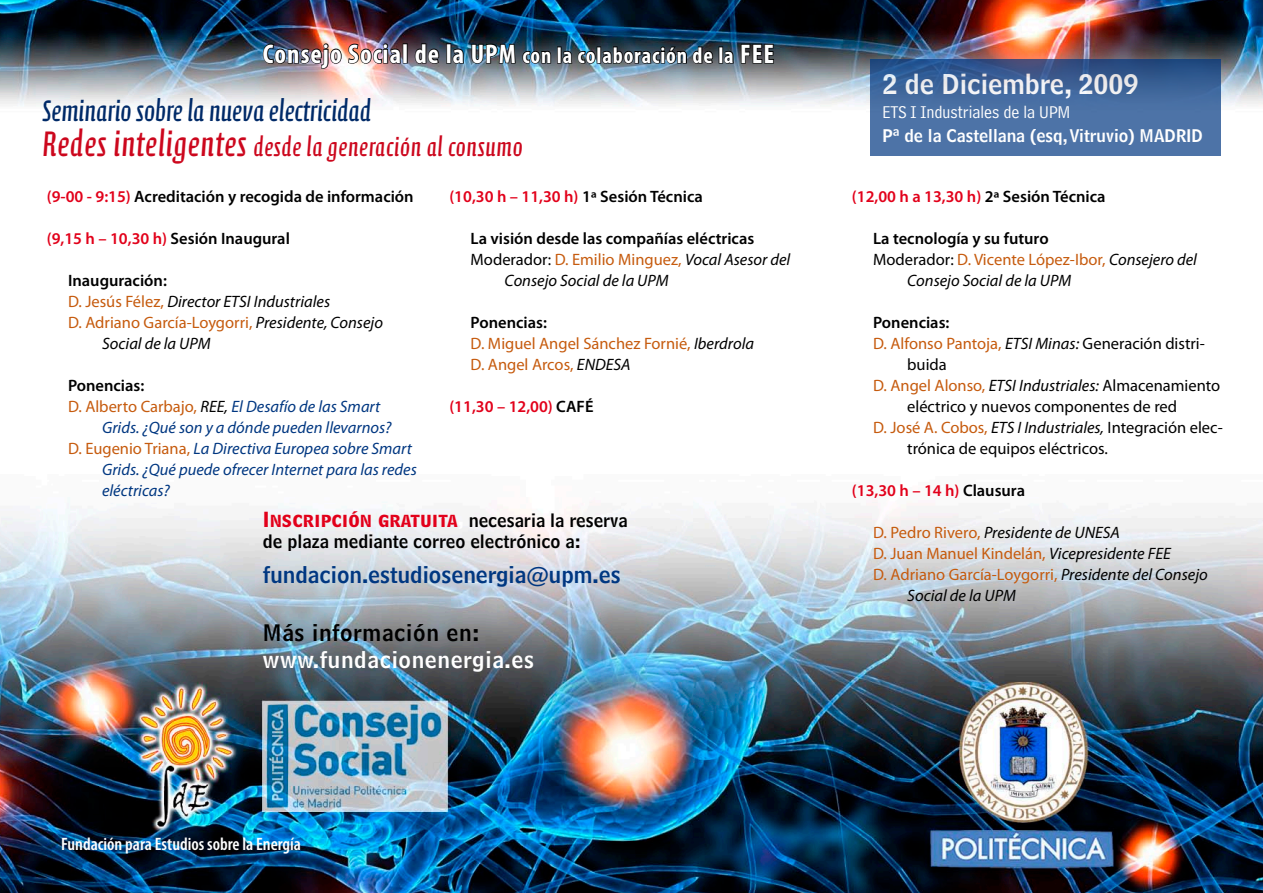
<style>
.page{position:relative;width:1263px;height:893px;background:#fff}
.page>*{position:absolute;margin:0;border:0;box-sizing:border-box;transform-origin:0 0}
.t1{font:30px "Calcite Pro";color:#002a68}
.t2{font:700 condensed 27px "Myriad Pro";letter-spacing:.04em;color:#fff}
.t3{font:27px "Calcite Pro";letter-spacing:.025em;color:#cc071d}
.t4{font:27px "Bell Centennial Name And Number";color:#fff}
.t5{font:22.5px "Bell Centennial Name And Number";color:#003781}
.t6{font:22.5px "Bell Centennial Name And Number";letter-spacing:.03em;color:#fff}
.t7{font:22.5px "Bell Centennial Name And Number";letter-spacing:.03em;color:#000}
.t8{font:18px "Bell Centennial Bold Listing Alt";color:#e2001a}
.t9{font:600 condensed 18px "Myriad Pro";color:#fff}
.t10{font:18px "Bell Centennial Name And Number";color:#000}
.t11{font:18px "Bell Centennial Address";color:#fff}
.t12{font:17.25px "Bell Centennial Name And Number";color:#fff}
.t13{font:16.5px/21px "Myriad Pro";color:#c65b0e}
.t14{font:italic 16.5px "Myriad Pro";color:#000}
.t15{font:italic 16.5px "Myriad Pro";color:#003781}
.t16{font:600 16.5px "Myriad Pro";color:#000}
.t17{font:600 16.5px "Myriad Pro";color:#e2001a}
.t18{font:16.5px "Myriad Pro";color:#000}
.s1{font-size:22.5px}
.s2{font-size:36px}
.s3{color:#e2001a}
.s4{font-style:normal;color:#c65b0e}
.s5{font-style:italic;color:#000}
.s6{color:#000}
.s7{font-weight:600;color:#000}
.s8{color:#fff}
.s9{font-family:"Bell Centennial Name And Number";color:#000}
.s10{font-style:normal}
</style>
<div class="page">
<img style="left:0;top:497px;width:1263px;height:396px">
<img style="left:0;top:0;width:1263px;height:121px">
<img style="left:262px;top:40px;width:140px;height:40px">
<div style="left:403px;top:43px;width:5px;height:21px;border:2px solid #000"></div>
<svg style="left:414px;top:37px;width:26px;height:27px"></svg>
<div style="left:446px;top:43px;width:5px;height:21px;border:2px solid #000"></div>
<svg style="left:452px;top:40px;width:13px;height:24px"></svg>
<img style="left:471px;top:43px;width:81px;height:39px">
<div style="left:557px;top:46px;width:4px;height:18px;border:2px solid #000"></div>
<img style="left:562px;top:36px;width:152px;height:49px">
<div style="left:719px;top:46px;width:4px;height:18px;border:2px solid #000"></div>
<svg style="left:723px;top:41px;width:52px;height:23px"></svg>
<svg style="left:870px;top:60px;width:350px;height:96px;fill:#4b71a5"></svg>
<h2 class="t2" style="left:263px;top:37px;width:513px">Consejo Social de la UPM <span class="s1">con la colaboración de la</span> FEE</h2>
<h1 class="t1" style="left:43px;top:94px;width:330px">Seminario sobre la nueva electricidad</h1>
<h2 class="t3" style="left:43px;top:131px;width:482px"><span class="s2">Redes inteligentes</span> desde la generación al consumo</h2>
<p class="t16" style="left:47px;top:185px;width:368px"><span class="s3">(9-00 - 9:15)</span> Acreditación y recogida de información</p>
<p class="t16" style="left:47px;top:227px;width:245px"><span class="s3">(9,15 h – 10,30 h)</span> Sesión Inaugural</p>
<p class="t16" style="left:68px;top:269px;width:100px">Inauguración:</p>
<p class="t14" style="left:68px;top:291px;width:264px"><span class="s4">D. Jesús Félez,</span> Director ETSI Industriales</p>
<p class="t13" style="left:68px;top:311px;width:316px">D. Adriano García-Loygorri, <span class="s5">Presidente, Consejo</span></p>
<p class="t14" style="left:102px;top:333px;width:110px">Social de la UPM</p>
<p class="t16" style="left:68px;top:374px;width:78px">Ponencias:</p>
<p class="t15" style="left:68px;top:396px;width:314px"><span class="s4">D. Alberto Carbajo,</span> <span class="s6">REE,</span> El Desafío de las Smart</p>
<p class="t15" style="left:102px;top:417px;width:291px">Grids. ¿Qué son y a dónde pueden llevarnos?</p>
<p class="t15" style="left:68px;top:438px;width:345px"><span class="s4">D. Eugenio Triana,</span> La Directiva Europea sobre Smart</p>
<p class="t15" style="left:102px;top:459px;width:316px">Grids. ¿Qué puede ofrecer Internet para las redes</p>
<p class="t15" style="left:102px;top:480px;width:69px">eléctricas?</p>
<p class="t17" style="left:449px;top:185px;width:255px">(10,30 h – 11,30 h) <span class="s6">1ª Sesión Técnica</span></p>
<p class="t16" style="left:471px;top:227px;width:285px">La visión desde las compañías eléctricas</p>
<p class="t13" style="left:471px;top:248px;width:321px"><span class="s6">Moderador:</span> D. Emilio Minguez, <span class="s5">Vocal Asesor del</span></p>
<p class="t14" style="left:505px;top:270px;width:166px">Consejo Social de la UPM</p>
<p class="t13" style="left:471px;top:311px;width:285px"><span class="s7">Ponencias:<br></span>D. Miguel Angel Sánchez Fornié, <span class="s5">Iberdrola<br></span>D. Angel Arcos, <span class="s5">ENDESA</span></p>
<p class="t17" style="left:449px;top:395px;width:146px">(11,30 – 12,00) <span class="s6">CAFÉ</span></p>
<p class="t8" style="left:263px;top:507px;width:366px">Inscripción gratuita<span class="s8">,</span> <span class="s9">necesaria la reserva</span></p>
<p class="t10" style="left:263px;top:530px;width:319px">de plaza mediante correo electrónico a:</p>
<h3 class="t5" style="left:263px;top:560px;width:359px">fundacion.estudiosenergia@upm.es</h3>
<h3 class="t7" style="left:263px;top:619px;width:218px">Más información en:</h3>
<h3 class="t6" style="left:263px;top:646px;width:273px">www.fundacionenergia.es</h3>
<h2 class="t4" style="left:882px;top:67px;width:258px">2 de Diciembre, 2009</h2>
<p class="t11" style="left:882px;top:102px;width:189px">ETS I Industriales de la UPM</p>
<p class="t12" style="left:882px;top:125px;width:322px">Pª de la Castellana (esq, Vitruvio) MADRID</p>
<p class="t17" style="left:852px;top:185px;width:255px">(12,00 h a 13,30 h) <span class="s6">2ª Sesión Técnica</span></p>
<p class="t16" style="left:873px;top:227px;width:177px">La tecnología y su futuro</p>
<p class="t13" style="left:873px;top:248px;width:325px"><span class="s6">Moderador:</span> D. Vicente López-Ibor, <span class="s5">Consejero del</span></p>
<p class="t14" style="left:907px;top:270px;width:166px">Consejo Social de la UPM</p>
<p class="t16" style="left:873px;top:311px;width:78px">Ponencias:</p>
<p class="t13" style="left:873px;top:332px;width:333px">D. Alfonso Pantoja, <span class="s5">ETSI Minas:</span> <span class="s6">Generación distri-</span></p>
<p class="t18" style="left:907px;top:354px;width:41px">buida</p>
<p class="t14" style="left:873px;top:375px;width:349px"><span class="s4">D. Angel Alonso,</span> ETSI Industriales: <span class="s10">Almacenamiento</span></p>
<p class="t18" style="left:907px;top:396px;width:271px">eléctrico y nuevos componentes de red</p>
<p class="t14" style="left:873px;top:417px;width:351px"><span class="s4">D. José A. Cobos,</span> ETS I Industriales, <span class="s10">Integración elec-</span></p>
<p class="t18" style="left:907px;top:438px;width:202px">trónica de equipos eléctricos.</p>
<p class="t17" style="left:852px;top:479px;width:175px">(13,30 h – 14 h) <span class="s6">Clausura</span></p>
<p class="t14" style="left:873px;top:522px;width:248px"><span class="s4">D. Pedro Rivero,</span> Presidente de UNESA</p>
<p class="t13" style="left:873px;top:542px;width:299px">D. Juan Manuel Kindelán, <span class="s5">Vicepresidente FEE</span></p>
<p class="t13" style="left:873px;top:563px;width:336px">D. Adriano García-Loygorri, <span class="s5">Presidente del Consejo</span></p>
<p class="t14" style="left:907px;top:585px;width:110px">Social de la UPM</p>
<p class="t9" style="left:61px;top:832px;width:241px">Fundación para Estudios sobre la Energía</p>
</div>
